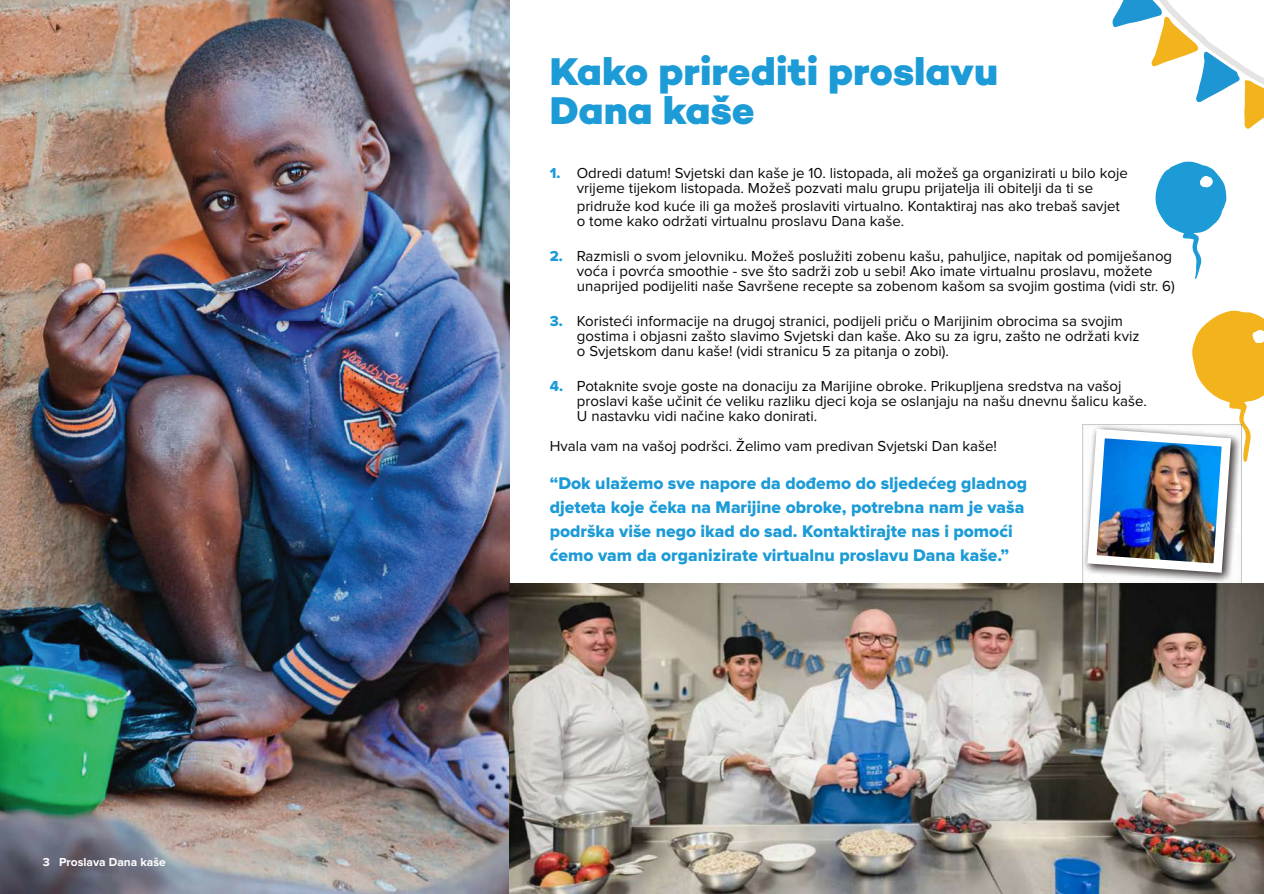
<style>
.page{position:relative;width:1264px;height:894px;background:#fff}
.page>*{position:absolute;margin:0;border:0;box-sizing:border-box;transform-origin:0 0}
.t1{font:800 39.3px/39.3px "Campton";color:#1c9bd7}
.t2{font:17.55px/24px "Proxima Nova Extrabld";color:#1c9bd7}
.t3{font:15px/15px "Proxima Nova";color:#080704}
.t4{font:700 12px "Proxima Nova";color:#fff}
.s1{font-family:"Proxima Nova Extrabld";color:#1c9bd7}
</style>
<div class="page">
<svg style="left:1112px;top:0;width:151px;height:129px"></svg>
<img style="left:0;top:0;width:509px;height:893px">
<svg style="left:1155px;top:161px;width:70px;height:118px"></svg>
<img style="left:1082px;top:577px;width:159px;height:6px">
<img style="left:1082px;top:310px;width:181px;height:267px">
<img style="left:509px;top:583px;width:754px;height:310px">
<p class="t4" style="left:43px;top:855px;width:125px">3 Proslava Dana kaše</p>
<h1 class="t1" style="left:549px;top:56px;width:450px">Kako prirediti proslavu<br>Dana kaše</h1>
<p class="t3" style="left:549px;top:166px;width:579px;text-align:center"><span class="s1">1.</span> Odredi datum! Svjetski dan kaše je 10. listopada, ali možeš ga organizirati u bilo koje vrijeme tijekom listopada. Možeš pozvati malu grupu prijatelja ili obitelji da ti se</p>
<p class="t3" style="left:576px;top:199px;width:544px">pridruže kod kuće ili ga možeš proslaviti virtualno. Kontaktiraj nas ako trebaš savjet o tome kako održati virtualnu proslavu Dana kaše.</p>
<p class="t3" style="left:577px;top:249px;width:599px;text-indent:-27px"><span class="s1">2.</span> Razmisli o svom jelovniku. Možeš poslužiti zobenu kašu, pahuljice, napitak od pomiješanog voća i povrća smoothie - sve što sadrži zob u sebi! Ako imate virtualnu proslavu, možete unaprijed podijeliti naše Savršene recepte sa zobenom kašom sa svojim gostima (vidi str. 6)</p>
<p class="t3" style="left:577px;top:314px;width:564px;text-indent:-27px"><span class="s1">3.</span> Koristeći informacije na drugoj stranici, podijeli priču o Marijinim obrocima sa svojim gostima i objasni zašto slavimo Svjetski dan kaše. Ako su za igru, zašto ne održati kviz o Svjetskom danu kaše! (vidi stranicu 5 za pitanja o zobi).</p>
<p class="t3" style="left:577px;top:379px;width:571px;text-indent:-27px"><span class="s1">4.</span> Potaknite svoje goste na donaciju za Marijine obroke. Prikupljena sredstva na vašoj proslavi kaše učinit će veliku razliku djeci koja se oslanjaju na našu dnevnu šalicu kaše.<br>U nastavku vidi načine kako donirati.</p>
<p class="t3" style="left:549px;top:439px;width:448px">Hvala vam na vašoj podršci. Želimo vam predivan Svjetski Dan kaše!</p>
<p class="t2" style="left:549px;top:471px;width:479px">“Dok ulažemo sve napore da dođemo do sljedećeg gladnog djeteta koje čeka na Marijine obroke, potrebna nam je vaša podrška više nego ikad do sad. Kontaktirajte nas i pomoći ćemo vam da organizirate virtualnu proslavu Dana kaše.”</p>
</div>
